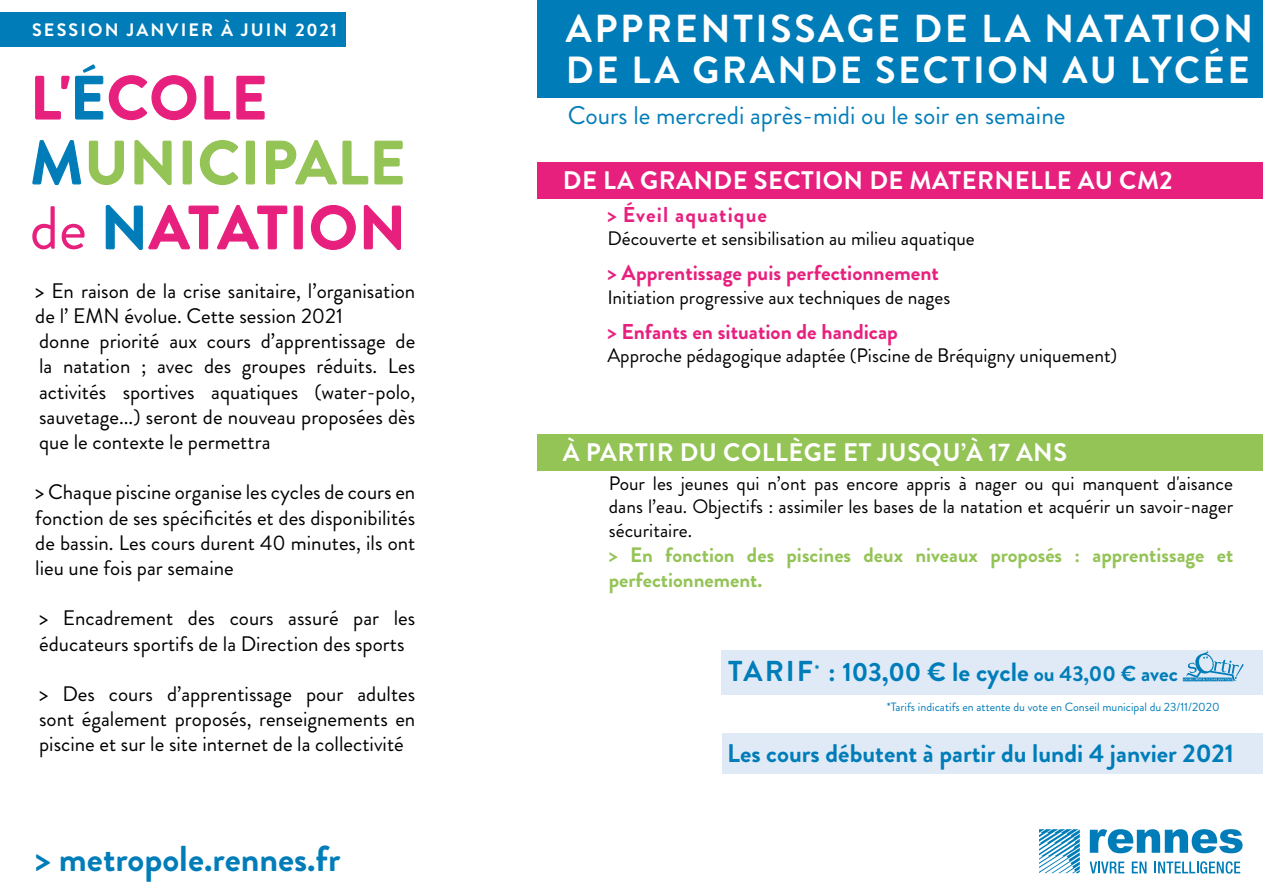
<style>
.page{position:relative;width:1263px;height:893px;background:#fff}
.page>*{position:absolute;margin:0;border:0;box-sizing:border-box;transform-origin:0 0}
.t1{font:61.5px "Brandon Grotesque";color:#007db9}
.t2{font:700 60.9px "Brandon Grotesque";letter-spacing:.02em;color:#e7207e}
.t3{font:700 60.9px "Brandon Grotesque";letter-spacing:.02em;color:#94c356}
.t4{font:700 39px "Brandon Grotesque";letter-spacing:.07em;color:#fff}
.t5{font:700 37.8px "Brandon Grotesque";letter-spacing:.07em;color:#fff}
.t6{font:700 36px "Brandon Grotesque";color:#007db9}
.t7{font:700 26.4px "Brandon Grotesque";color:#007db9}
.t8{font:700 25.5px "Brandon Grotesque";color:#007db9}
.t9{font:25.5px "Brandon Grotesque";color:#007db9}
.t10{font:700 25.35px "Brandon Grotesque";letter-spacing:.02em;color:#fff}
.t11{font:700 21.45px "Brandon Grotesque";color:#e7207e}
.t12{font:700 21.45px "Brandon Grotesque";letter-spacing:.05em;color:#e7207e}
.t13{font:21px/25.2px "Brandon Grotesque";color:#000;text-align:justify}
.t14{font:700 20.85px/25px "Brandon Grotesque";color:#94c356}
.t15{font:19.5px/23.4px "Brandon Grotesque";color:#000;text-align:justify}
.t16{font:700 18px "Brandon Grotesque";letter-spacing:.12em;color:#fff}
.t17{font:12px "Brandon Grotesque";color:#007db9}
.s1{color:#007db9}
.s2{font-weight:400}
.s3{font-size:28.8px}
.s4{font-size:21.6px}
</style>
<div class="page">
<div style="left:538px;top:0;width:725px;height:98px;background:#007db9"></div>
<div style="left:0;top:13px;width:345px;height:34px;background:#007db9"></div>
<svg style="left:35px;top:75px;width:162px;height:46px"></svg>
<svg style="left:204px;top:75px;width:61px;height:45px"></svg>
<svg style="left:32px;top:140px;width:49px;height:46px"></svg>
<svg style="left:88px;top:140px;width:36px;height:45px"></svg>
<svg style="left:134px;top:140px;width:38px;height:46px"></svg>
<div style="left:183px;top:141px;width:9px;height:43px;border:1px solid #94c356"></div>
<svg style="left:199px;top:140px;width:40px;height:45px"></svg>
<div style="left:246px;top:141px;width:9px;height:43px;border:1px solid #94c356"></div>
<svg style="left:266px;top:140px;width:137px;height:45px"></svg>
<svg style="left:105px;top:204px;width:183px;height:46px"></svg>
<div style="left:294px;top:206px;width:9px;height:43px;border:1px solid #e7207e"></div>
<svg style="left:310px;top:205px;width:46px;height:45px"></svg>
<svg style="left:363px;top:204px;width:38px;height:46px"></svg>
<svg style="left:1039px;top:829px;width:41px;height:44px"></svg>
<svg style="left:1090px;top:829px;width:152px;height:24px"></svg>
<svg style="left:1089px;top:861px;width:35px;height:12px"></svg>
<svg style="left:1132px;top:861px;width:14px;height:12px"></svg>
<svg style="left:1154px;top:861px;width:86px;height:13px"></svg>
<div style="left:721px;top:651px;width:542px;height:44px;background:#dfeaf6"></div>
<svg style="left:1183px;top:651px;width:61px;height:30px"></svg>
<div style="left:723px;top:733px;width:540px;height:40px;background:#dfeaf6"></div>
<div style="left:538px;top:162px;width:725px;height:36px;background:#e7207e"></div>
<div style="left:538px;top:434px;width:725px;height:37px;background:#94c356"></div>
<p class="t16" style="left:32px;top:17px;width:306px">SESSION JANVIER À JUIN 2021</p>
<p class="t1" style="left:79px;top:43px;width:20px">´</p>
<p class="t2" style="left:30px;top:55px;width:238px">L'<span class="s1">E</span>COLE</p>
<p class="t3" style="left:30px;top:120px;width:377px"><span class="s1">M</span>UNICIPALE</p>
<p class="t2" style="left:30px;top:185px;width:378px"><span class="s2">de</span> <span class="s1">N</span>ATATION</p>
<p class="t13" style="left:35px;top:278px;width:382px">&gt; En raison de la crise sanitaire, l’organisation de l’ EMN évolue. Cette session 2021</p>
<p class="t13" style="left:39px;top:329px;width:378px">donne priorité aux cours d’apprentissage de la natation ; avec des groupes réduits. Les activités sportives aquatiques (water-polo, sauvetage...) seront de nouveau proposées dès que le contexte le permettra</p>
<p class="t13" style="left:35px;top:480px;width:382px">&gt; Chaque piscine organise les cycles de cours en fonction de ses spécificités et des disponibilités de bassin. Les cours durent 40 minutes, ils ont lieu une fois par semaine</p>
<p class="t13" style="left:39px;top:606px;width:378px">&gt; Encadrement des cours assuré par les éducateurs sportifs de la Direction des sports</p>
<p class="t13" style="left:39px;top:681px;width:378px">&gt; Des cours d’apprentissage pour adultes sont également proposés, renseignements en piscine et sur le site internet de la collectivité</p>
<p class="t6" style="left:35px;top:833px;width:306px">&gt; metropole.rennes.fr</p>
<p class="t4" style="left:566px;top:2px;width:689px">APPRENTISSAGE DE LA NATATION</p>
<p class="t5" style="left:566px;top:43px;width:685px">DE LA GRANDE SECTION AU LYCÉE</p>
<p class="t9" style="left:568px;top:98px;width:499px">Cours le mercredi après-midi ou le soir en semaine</p>
<p class="t10" style="left:563px;top:162px;width:611px">DE LA GRANDE SECTION DE MATERNELLE AU CM2</p>
<p class="t12" style="left:607px;top:200px;width:161px">&gt; Éveil aquatique</p>
<p class="t15" style="left:607px;top:227px;width:369px">Découverte et sensibilisation au milieu aquatique</p>
<p class="t11" style="left:607px;top:258px;width:333px">&gt; Apprentissage puis perfectionnement</p>
<p class="t15" style="left:607px;top:286px;width:345px">Initiation progressive aux techniques de nages</p>
<p class="t11" style="left:607px;top:317px;width:292px">&gt; Enfants en situation de handicap</p>
<p class="t15" style="left:607px;top:344px;width:511px">Approche pédagogique adaptée (Piscine de Bréquigny uniquement)</p>
<p class="t10" style="left:563px;top:435px;width:506px">À PARTIR DU COLLÈGE ET JUSQU’À 17 ANS</p>
<p class="t15" style="left:609px;top:472px;width:626px">Pour les jeunes qui n’ont pas encore appris à nager ou qui manquent d'aisance dans l’eau. Objectifs : assimiler les bases de la natation et acquérir un savoir-nager sécuritaire.</p>
<p class="t14" style="left:609px;top:542px;width:626px">&gt; En fonction des piscines deux niveaux proposés : apprentissage et perfectionnement.</p>
<p class="t7" style="left:728px;top:654px;width:451px"><span class="s3">TARIF</span><sup>*</sup> <span class="s3">:</span> 103,00 € le cycle <span class="s4">ou 43,00 € avec</span></p>
<p class="t17" style="left:887px;top:698px;width:334px">*Tarifs indicatifs en attente du vote en Conseil municipal du 23/11/2020</p>
<p class="t8" style="left:727px;top:735px;width:508px">Les cours débutent à partir du lundi 4 janvier 2021</p>
</div>
